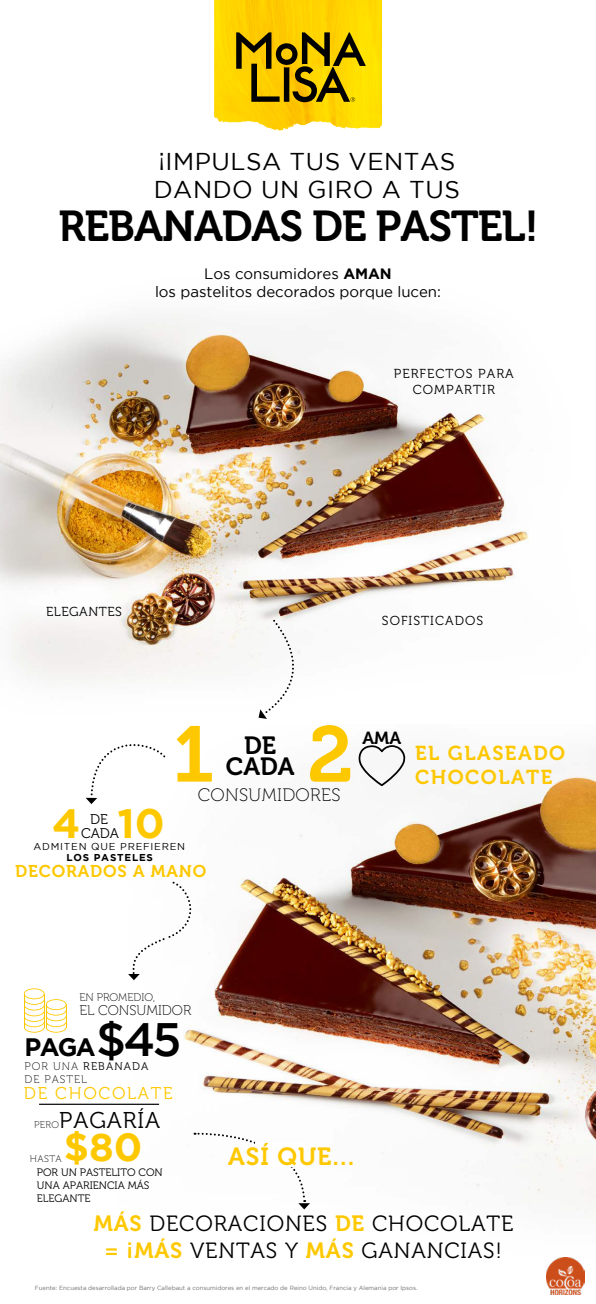
<style>
.page{position:relative;width:596px;height:1304px;background:#fff}
.page>*{position:absolute;margin:0;border:0;box-sizing:border-box;transform-origin:0 0}
.t1{font:78.4px "Museo 700";color:#fec800}
.t2{font:43px "Museo 700";letter-spacing:-.025em;color:#000}
.t3{font:700 41px "Gotham";color:#fec800}
.t4{font:700 39.1px "Gotham";color:#fec800}
.t5{font:700 25.2px "Gotham";color:#000}
.t6{font:24.8px/21px "Museo 700";color:#000;text-align:center}
.t7{font:24.7px "Museo 700";letter-spacing:.04em;color:#fec800}
.t8{font:24.3px/28px "Gotham";letter-spacing:.02em;color:#000}
.t9{font:22.8px "Museo 300";letter-spacing:.04em;color:#000}
.t10{font:22px/26.4px "Museo 300";letter-spacing:.04em;color:#000;text-align:center}
.t11{font:20.1px "Museo 700";letter-spacing:.075em;color:#fec800}
.t12{font:18px "Museo 100";letter-spacing:.02em;color:#000}
.t13{font:17.4px "Museo 700";color:#000}
.t14{font:17px "Museo 700";letter-spacing:.05em;color:#fec800}
.t15{font:17px "Museo 300";letter-spacing:.1em;color:#fec800}
.t16{font:15px/18px "Gotham";letter-spacing:-.005em;color:#000;text-align:center}
.t17{font:14px "Museo 100";color:#000}
.t18{font:14px "Museo 300";color:#000}
.t19{font:13px/15.6px "Museo 300";letter-spacing:.08em;color:#000;text-align:center}
.t20{font:13px "Museo 300";letter-spacing:.04em;color:#000}
.t21{font:11px "Museo 300";letter-spacing:.1em;color:#000}
.t22{font:11px "Museo 100";color:#000}
.t23{font:11px "Museo 100";letter-spacing:.09em;color:#000}
.t24{font:10.8px/12.9px "Museo 300";color:#000}
.t25{font:10px "Gotham";letter-spacing:.08em;color:#000}
.t26{font:700 10px "Gotham";letter-spacing:.08em;color:#000}
.t27{font:9.6px "Museo 100";letter-spacing:.04em;color:#000}
.t28{font:6px "Gotham";color:#706f6f}
.s1{font-weight:700}
.s2{font-weight:500;font-size:46.8px}
.s3{font-family:"Museo 100"}
.s4{font-family:"Museo 700";color:#fec800}
</style>
<div class="page">
<img style="left:39px;top:756px;width:556px;height:520px">
<img style="left:214px;top:0;width:167px;height:131px">
<svg style="left:236px;top:32px;width:129px;height:70px"></svg>
<img style="left:0;top:314px;width:529px;height:369px">
<svg style="left:86px;top:744px;width:81px;height:60px"></svg>
<svg style="left:128px;top:880px;width:73px;height:100px"></svg>
<svg style="left:258px;top:618px;width:51px;height:101px"></svg>
<svg style="left:358px;top:745px;width:47px;height:41px"></svg>
<hr style="left:39px;top:1104px;width:120px;height:1px;background:#000">
<svg style="left:24px;top:988px;width:43px;height:45px"></svg>
<svg style="left:194px;top:1132px;width:116px;height:77px"></svg>
<img style="left:546px;top:1258px;width:38px;height:36px">
<h3 class="t8" style="left:154px;top:147px;width:307px">¡IMPULSA TUS VENTAS<br>DANDO UN GIRO A TUS</h3>
<h2 class="t2" style="left:58px;top:202px;width:481px">REBANADAS DE PASTEL!</h2>
<h3 class="t16" style="left:155px;top:264px;width:287px">Los consumidores <span class="s1">AMAN<br></span>los pastelitos decorados porque lucen:</h3>
<h3 class="t19" style="left:393px;top:366px;width:121px">PERFECTOS PARA<br>COMPARTIR</h3>
<h3 class="t20" style="left:46px;top:605px;width:77px">ELEGANTES</h3>
<h3 class="t19" style="left:381px;top:613px;width:103px">SOFISTICADOS</h3>
<h3 class="t3" style="left:117px;top:800px;width:49px">10</h3>
<h3 class="t3" style="left:52px;top:800px;width:30px">4</h3>
<h3 class="t18" style="left:90px;top:812px;width:19px">DE</h3>
<h3 class="t18" style="left:81px;top:826px;width:40px">CADA</h3>
<h1 class="t1" style="left:172px;top:711px;width:182px">1 2</h1>
<h3 class="t6" style="left:226px;top:735px;width:70px">DE<br>CADA</h3>
<h3 class="t12" style="left:198px;top:786px;width:144px">CONSUMIDORES</h3>
<h3 class="t25" style="left:33px;top:841px;width:153px">ADMITEN QUE PREFIEREN</h3>
<h3 class="t26" style="left:66px;top:852px;width:88px">LOS PASTELES</h3>
<h3 class="t14" style="left:15px;top:861px;width:192px">DECORADOS A MANO</h3>
<h3 class="t13" style="left:362px;top:728px;width:40px">AMA</h3>
<h3 class="t11" style="left:415px;top:742px;width:152px">EL GLASEADO</h3>
<h3 class="t11" style="left:415px;top:766px;width:139px">CHOCOLATE</h3>
<h3 class="t22" style="left:79px;top:991px;width:77px">EN PROMEDIO,</h3>
<h3 class="t17" style="left:79px;top:1003px;width:113px">EL CONSUMIDOR</h3>
<h3 class="t5" style="left:25px;top:1032px;width:158px">PAGA<span class="s2">$45</span></h3>
<h3 class="t15" style="left:24px;top:1084px;width:150px">DE CHOCOLATE</h3>
<h3 class="t21" style="left:25px;top:1060px;width:125px"><span class="s3">POR UNA</span> REBANADA</h3>
<h3 class="t23" style="left:25px;top:1073px;width:64px">DE PASTEL</h3>
<h3 class="t27" style="left:34px;top:1120px;width:27px">PERO</h3>
<h3 class="t27" style="left:30px;top:1154px;width:33px">HASTA</h3>
<h3 class="t9" style="left:59px;top:1108px;width:102px">PAGARÍA</h3>
<h3 class="t24" style="left:37px;top:1166px;width:127px">POR UN PASTELITO CON<br>UNA APARIENCIA MÁS<br>ELEGANTE</h3>
<h3 class="t4" style="left:64px;top:1124px;width:80px">$80</h3>
<h3 class="t7" style="left:228px;top:1142px;width:127px">ASÍ QUE...</h3>
<h3 class="t10" style="left:94px;top:1211px;width:421px"><span class="s4">MÁS</span> DECORACIONES <span class="s4">DE</span> CHOCOLATE <span class="s4">= ¡MÁS</span> VENTAS Y <span class="s4">MÁS</span> GANANCIAS!</h3>
<p class="t28" style="left:35px;top:1284px;width:384px">Fuente: Encuesta desarrollada por Barry Callebaut a consumidores en el mercado de Reino Unido, Francia y Alemania por Ipsos.</p>
</div>
